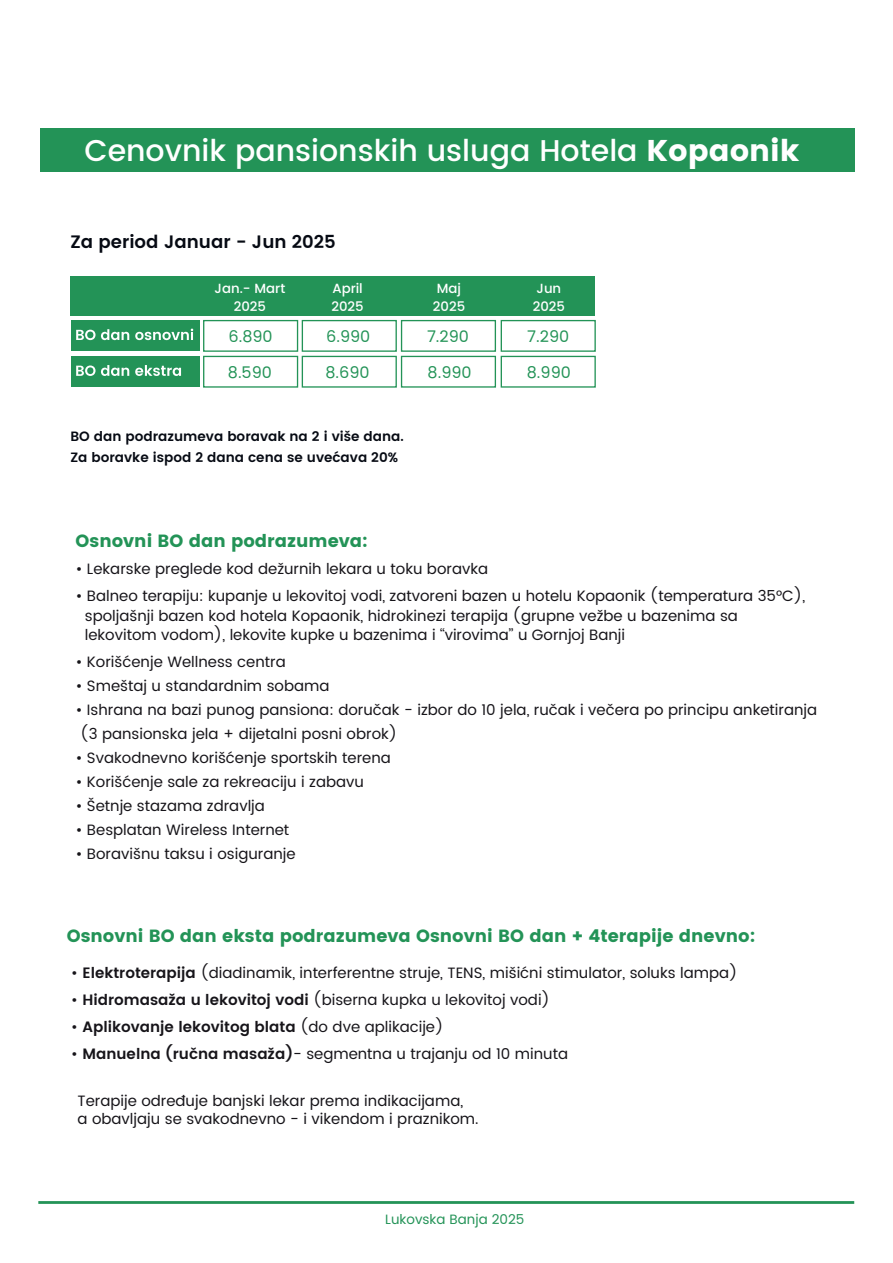
<style>
.page{position:relative;width:893px;height:1263px;background:#fff}
.page>*{position:absolute;margin:0;border:0;box-sizing:border-box;transform-origin:0 0}
.t1{font:500 30px "Poppins";color:#fff}
.t2{font:600 18px "Poppins";color:#060a13}
.t3{font:17.7px "Poppins";color:#239357}
.t4{font:15.9px "Poppins";color:#239357}
.t5{font:15px/19.5px "Poppins";color:#161419}
.t6{font:600 15px "Poppins";color:#161419}
.t7{font:600 13.5px/21px "Poppins";color:#060a13}
.t8{font:13.5px "Poppins";color:#239357}
.t9{font:500 13.2px/18px "Poppins";color:#fff}
.s1{font-weight:400}
.s2{font-weight:600}
</style>
<div class="page">
<div style="left:38px;top:1201px;width:816px;height:3px;border:2px solid #239357"></div>
<div style="left:40px;top:129px;width:815px;height:43px;background:#239357"></div>
<div style="left:71px;top:320px;width:129px;height:31px;background:#239357"></div>
<svg style="left:76px;top:329px;width:117px;height:11px"></svg>
<div style="left:71px;top:356px;width:129px;height:30px;background:#239357"></div>
<svg style="left:76px;top:365px;width:105px;height:11px"></svg>
<div style="left:70px;top:276px;width:525px;height:40px;background:#239357"></div>
<div style="left:203px;top:320px;width:95px;height:32px;border:1px solid #239357"></div>
<div style="left:203px;top:356px;width:95px;height:32px;border:1px solid #239357"></div>
<div style="left:302px;top:320px;width:95px;height:32px;border:1px solid #239357"></div>
<div style="left:302px;top:356px;width:95px;height:32px;border:1px solid #239357"></div>
<div style="left:401px;top:320px;width:95px;height:32px;border:1px solid #239357"></div>
<div style="left:401px;top:356px;width:95px;height:32px;border:1px solid #239357"></div>
<div style="left:501px;top:320px;width:95px;height:32px;border:1px solid #239357"></div>
<div style="left:501px;top:356px;width:95px;height:32px;border:1px solid #239357"></div>
<h1 class="t1" style="left:84px;top:128px;width:716px">Cenovnik pansionskih usluga Hotela <span class="s1">Kopaonik</span></h1>
<p class="t2" style="left:70px;top:229px;width:267px">Za period Januar - Jun 2025</p>
<p class="t9" style="left:215px;top:280px;width:72px;text-align:center">Jan.- Mart<br>2025</p>
<p class="t4" style="left:229px;top:325px;width:46px">6.890</p>
<p class="t4" style="left:228px;top:361px;width:46px">8.590</p>
<p class="t9" style="left:331px;top:280px;width:34px">April<br>2025</p>
<p class="t9" style="left:433px;top:280px;width:34px;text-align:center">Maj<br>2025</p>
<p class="t9" style="left:533px;top:280px;width:34px">Jun<br>2025</p>
<p class="t4" style="left:326px;top:325px;width:46px">6.990</p>
<p class="t4" style="left:326px;top:361px;width:46px">8.690</p>
<p class="t4" style="left:427px;top:325px;width:43px">7.290</p>
<p class="t4" style="left:428px;top:361px;width:46px">8.990</p>
<p class="t4" style="left:527px;top:325px;width:43px">7.290</p>
<p class="t4" style="left:527px;top:361px;width:46px">8.990</p>
<p class="t7" style="left:70px;top:427px;width:335px">BO dan podrazumeva boravak na 2 i više dana.<br>Za boravke ispod 2 dana cena se uvećava 20%</p>
<p class="t3" style="left:76px;top:531px;width:294px">Osnovni BO dan podrazumeva:</p>
<p class="t5" style="left:76px;top:560px;width:414px">• Lekarske preglede kod dežurnih lekara u toku boravka</p>
<p class="t5" style="left:85px;top:587px;width:722px;text-indent:-9px">• Balneo terapiju: kupanje u lekovitoj vodi, zatvoreni bazen u hotelu Kopaonik (temperatura 35°C), spoljašnji bazen kod hotela Kopaonik, hidrokinezi terapija (grupne vežbe u bazenima sa lekovitom vodom), lekovite kupke u bazenima i ‘‘virovima’’ u Gornjoj Banji</p>
<p class="t5" style="left:76px;top:653px;width:211px">• Korišćenje Wellness centra</p>
<p class="t5" style="left:76px;top:677px;width:255px">• Smeštaj u standardnim sobama</p>
<p class="t5" style="left:80px;top:698px;width:738px;line-height:24px;text-indent:-4px">• Ishrana na bazi punog pansiona: doručak - izbor do 10 jela, ručak i večera po principu anketiranja (3 pansionska jela + dijetalni posni obrok)</p>
<p class="t5" style="left:76px;top:749px;width:317px">• Svakodnevno korišćenje sportskih terena</p>
<p class="t5" style="left:76px;top:773px;width:290px">• Korišćenje sale za rekreaciju i zabavu</p>
<p class="t5" style="left:76px;top:797px;width:191px">• Šetnje stazama zdravlja</p>
<p class="t5" style="left:76px;top:821px;width:215px">• Besplatan Wireless Internet</p>
<p class="t5" style="left:76px;top:845px;width:221px">• Boravišnu taksu i osiguranje</p>
<p class="t3" style="left:67px;top:925px;width:690px">Osnovni BO dan eksta podrazumeva Osnovni BO dan + 4terapije dnevno:</p>
<p class="t5" style="left:71px;top:963px;width:668px">• <span class="s2">Elektroterapija</span> (diadinamik, interferentne struje, TENS, mišićni stimulator, soluks lampa)</p>
<p class="t5" style="left:71px;top:990px;width:480px">• <span class="s2">Hidromasaža u lekovitoj vodi</span> (biserna kupka u lekovitoj vodi)</p>
<p class="t6" style="left:71px;top:1015px;width:374px"><span class="s1">•</span> Aplikovanje lekovitog blata <span class="s1">(do dve aplikacije)</span></p>
<p class="t5" style="left:71px;top:1044px;width:498px">• <span class="s2">Manuelna (ručna masaža)</span>- segmentna u trajanju od 10 minuta</p>
<p class="t5" style="left:77px;top:1092px;width:403px;line-height:18px">Terapije određuje banjski lekar prema indikacijama,<br>a obavljaju se svakodnevno - i vikendom i praznikom.</p>
<p class="t8" style="left:385px;top:1209px;width:141px">Lukovska Banja 2025</p>
</div>
